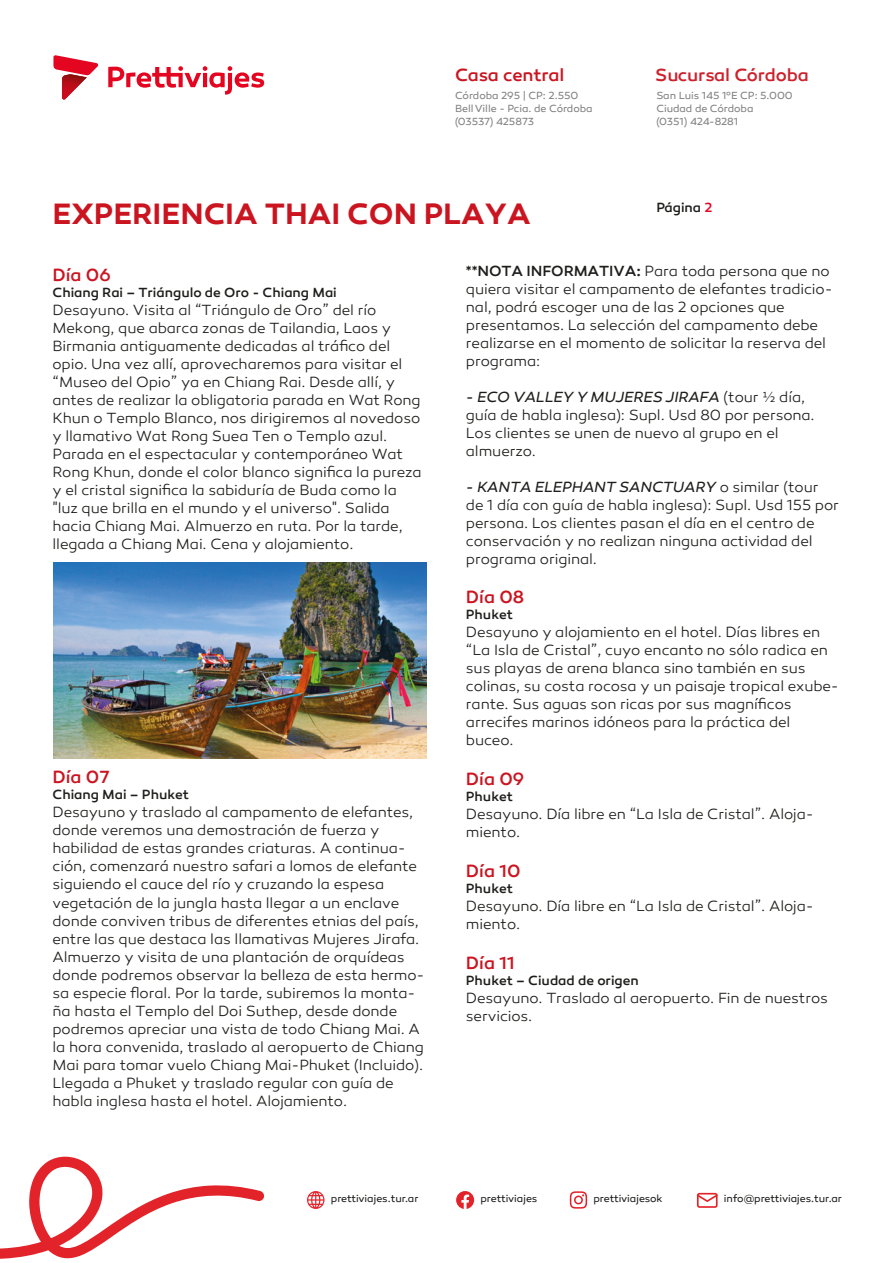
<style>
.page{position:relative;width:893px;height:1263px;background:#fff}
.page>*{position:absolute;margin:0;border:0;box-sizing:border-box;transform-origin:0 0}
.t1{font:600 30px "Canaro";color:#ca1520}
.t2{font:500 18px "Canaro";color:#cb1521}
.t3{font:500 18px "Canaro";color:#cd212c}
.t4{font:500 18px "Canaro";letter-spacing:-.01em;color:#ca1520}
.t5{font:300 15px/18px "Canaro";letter-spacing:-.005em;color:#1e1e1c}
.t6{font:500 13.5px "Canaro";color:#1e1e1c}
.t7{font:500 13.5px "Canaro";letter-spacing:-.005em;color:#1d1d1b}
.t8{font:10.5px/12.6px "Canaro";letter-spacing:-.005em;color:#838181}
.t9{font:10.5px "Canaro";letter-spacing:-.005em;color:#1d1d1b}
.s1{color:#e40521}
.s2{font-weight:500}
.s3{font-weight:400;font-style:italic}
</style>
<div class="page">
<svg style="left:0;top:1156px;width:264px;height:103px"></svg>
<svg style="left:307px;top:1191px;width:17px;height:18px"></svg>
<svg style="left:456px;top:1191px;width:18px;height:18px"></svg>
<svg style="left:570px;top:1191px;width:17px;height:18px"></svg>
<svg style="left:697px;top:1193px;width:21px;height:15px"></svg>
<svg style="left:53px;top:55px;width:45px;height:21px"></svg>
<svg style="left:108px;top:66px;width:156px;height:29px"></svg>
<img style="left:62px;top:74px;width:25px;height:26px">
<img style="left:53px;top:562px;width:373px;height:197px">
<p class="t4" style="left:455px;top:64px;width:111px">Casa central</p>
<p class="t8" style="left:455px;top:90px;width:139px">Córdoba 295 | CP: 2.550<br>BellVille - Pcia. de Córdoba (03537) 425873</p>
<p class="t8" style="left:656px;top:90px;width:138px">San Luis 145 1ºE CP: 5.000<br>Ciudad de Córdoba<br>(0351) 424-8281</p>
<p class="t3" style="left:655px;top:64px;width:155px">Sucursal Córdoba</p>
<h1 class="t1" style="left:52px;top:195px;width:480px">EXPERIENCIA THAI CON PLAYA</h1>
<p class="t7" style="left:656px;top:199px;width:57px">Página <span class="s1">2</span></p>
<p class="t2" style="left:53px;top:264px;width:60px">Día 06</p>
<p class="t6" style="left:53px;top:284px;width:286px">Chiang Rai – Triángulo de Oro - Chiang Mai</p>
<p class="t5" style="left:53px;top:301px;width:371px">Desayuno. Visita al “Triángulo de Oro” del río Mekong, que abarca zonas de Tailandia, Laos y Birmania antiguamente dedicadas al tráfico del opio. Una vez allí, aprovecharemos para visitar el “Museo del Opio” ya en Chiang Rai. Desde allí, y antes de realizar la obligatoria parada en Wat Rong Khun o Templo Blanco, nos dirigiremos al novedoso y llamativo Wat Rong Suea Ten o Templo azul.<br>Parada en el espectacular y contemporáneo Wat Rong Khun, donde el color blanco significa la pureza y el cristal significa la sabiduría de Buda como la "luz que brilla en el mundo y el universo". Salida hacia Chiang Mai. Almuerzo en ruta. Por la tarde, llegada a Chiang Mai. Cena y alojamiento.</p>
<p class="t2" style="left:53px;top:766px;width:58px">Día 07</p>
<p class="t6" style="left:53px;top:787px;width:138px">Chiang Mai – Phuket</p>
<p class="t5" style="left:53px;top:804px;width:374px">Desayuno y traslado al campamento de elefantes, donde veremos una demostración de fuerza y habilidad de estas grandes criaturas. A continua&shy;ción, comenzará nuestro safari a lomos de elefante siguiendo el cauce del río y cruzando la espesa vegetación de la jungla hasta llegar a un enclave donde conviven tribus de diferentes etnias del país, entre las que destaca las llamativas Mujeres Jirafa.<br>Almuerzo y visita de una plantación de orquídeas donde podremos observar la belleza de esta hermo&shy;sa especie floral. Por la tarde, subiremos la monta&shy;ña hasta el Templo del Doi Suthep, desde donde podremos apreciar una vista de todo Chiang Mai. A la hora convenida, traslado al aeropuerto de Chiang Mai para tomar vuelo Chiang Mai-Phuket (Incluido).<br>Llegada a Phuket y traslado regular con guía de habla inglesa hasta el hotel. Alojamiento.</p>
<p class="t5" style="left:466px;top:262px;width:368px"><span class="s2">**NOTA INFORMATIVA:</span> Para toda persona que no quiera visitar el campamento de elefantes tradicio&shy;nal, podrá escoger una de las 2 opciones que presentamos. La selección del campamento debe realizarse en el momento de solicitar la reserva del programa:</p>
<p class="t5" style="left:466px;top:388px;width:350px"><span class="s3">- ECO VALLEY Y MUJERES JIRAFA</span> (tour ½ día, guía de habla inglesa): Supl. Usd 80 por persona.<br>Los clientes se unen de nuevo al grupo en el almuerzo.</p>
<p class="t5" style="left:466px;top:478px;width:374px"><span class="s3">- KANTA ELEPHANT SANCTUARY</span> o similar (tour de 1 día con guía de habla inglesa): Supl. Usd 155 por persona. Los clientes pasan el día en el centro de conservación y no realizan ninguna actividad del programa original.</p>
<p class="t2" style="left:466px;top:586px;width:60px">Día 08</p>
<p class="t6" style="left:466px;top:607px;width:49px">Phuket</p>
<p class="t5" style="left:466px;top:624px;width:374px">Desayuno y alojamiento en el hotel. Días libres en “La Isla de Cristal”, cuyo encanto no sólo radica en sus playas de arena blanca sino también en sus colinas, su costa rocosa y un paisaje tropical exube&shy;rante. Sus aguas son ricas por sus magníficos arrecifes marinos idóneos para la práctica del buceo.</p>
<p class="t2" style="left:466px;top:768px;width:60px">Día 09</p>
<p class="t6" style="left:466px;top:789px;width:49px">Phuket</p>
<p class="t5" style="left:466px;top:805px;width:349px">Desayuno. Día libre en “La Isla de Cristal”. Aloja&shy;miento.</p>
<p class="t2" style="left:466px;top:860px;width:56px">Día 10</p>
<p class="t6" style="left:466px;top:880px;width:49px">Phuket</p>
<p class="t5" style="left:466px;top:897px;width:349px">Desayuno. Día libre en “La Isla de Cristal”. Aloja&shy;miento.</p>
<p class="t2" style="left:466px;top:952px;width:50px">Día 11</p>
<p class="t6" style="left:466px;top:972px;width:174px">Phuket – Ciudad de origen</p>
<p class="t5" style="left:466px;top:989px;width:363px">Desayuno. Traslado al aeropuerto. Fin de nuestros servicios.</p>
<p class="t9" style="left:331px;top:1192px;width:89px">prettiviajes.tur.ar</p>
<p class="t9" style="left:480px;top:1192px;width:58px">prettiviajes</p>
<p class="t9" style="left:593px;top:1192px;width:71px">prettiviajesok</p>
<p class="t9" style="left:724px;top:1192px;width:119px">info@prettiviajes.tur.ar</p>
</div>
